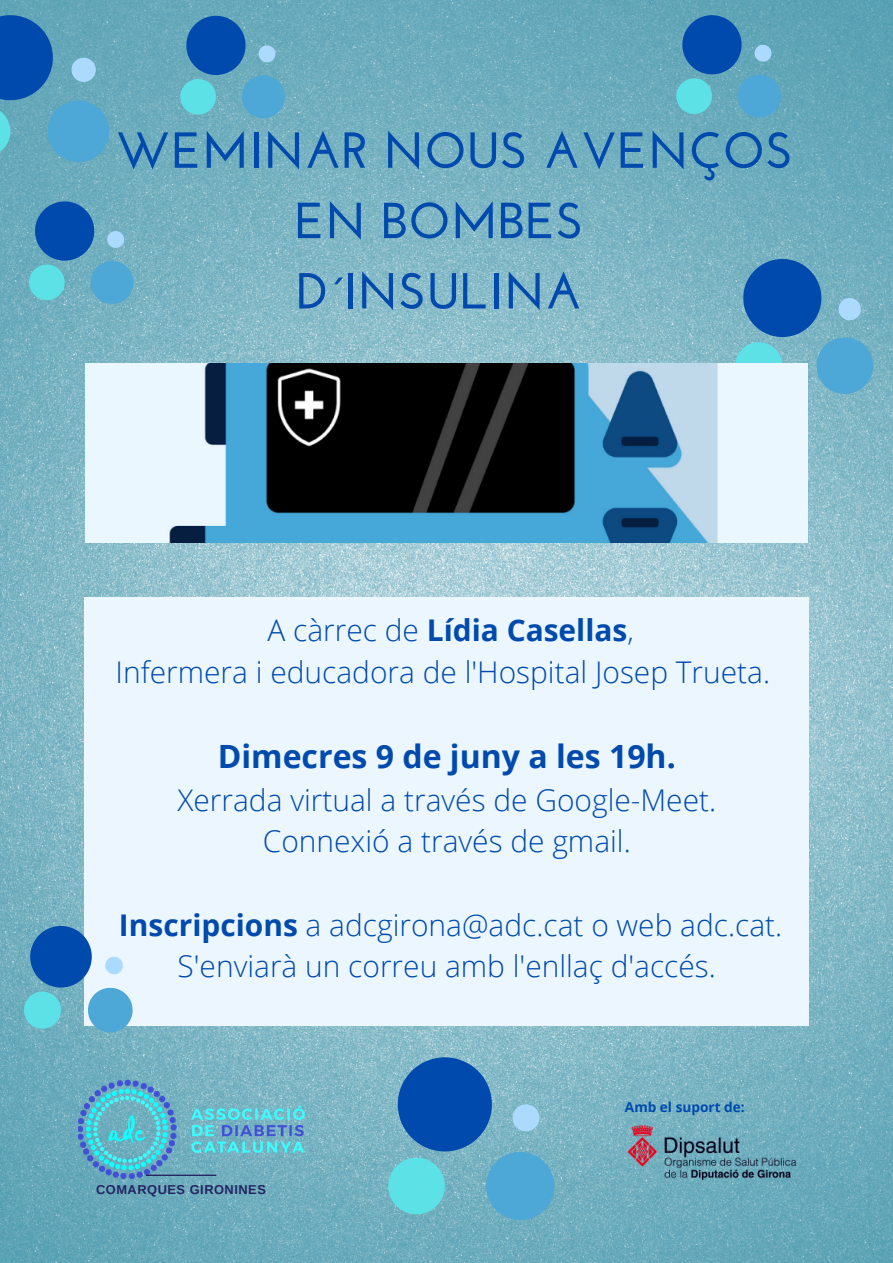
<style>
.page{position:relative;width:893px;height:1263px;background:#fff}
.page>*{position:absolute;margin:0;border:0;box-sizing:border-box;transform-origin:0 0}
.t1{font:700 50.55px/70.3px "Josefin Sans";color:#004aad;text-align:center}
.t2{font:700 32.03px "Open Sans";color:#004aad}
.t3{font:300 29.85px "Open Sans";color:#004aad}
.t4{font:700 29.85px "Open Sans";color:#004aad}
.t5{font:700 13.65px "Open Sans";color:#004aad}
.t6{font:700 12.83px "Arimo";letter-spacing:.04em;color:#242462}
.s1{font-weight:300}
.s2{font-weight:700}
</style>
<div class="page">
<img style="left:0;top:0;width:893px;height:1263px">
<svg style="left:0;top:15px;width:109px;height:147px"></svg>
<svg style="left:388px;top:1057px;width:166px;height:163px"></svg>
<svg style="left:29px;top:201px;width:104px;height:103px"></svg>
<svg style="left:735px;top:259px;width:138px;height:135px"></svg>
<img style="left:620px;top:1107px;width:183px;height:92px">
<svg style="left:180px;top:16px;width:105px;height:102px"></svg>
<svg style="left:676px;top:15px;width:105px;height:103px"></svg>
<div style="left:84px;top:597px;width:724px;height:428px;background:#ebf6fe"></div>
<img style="left:78px;top:1079px;width:247px;height:119px">
<svg style="left:146px;top:1174px;width:70px;height:2px"></svg>
<img style="left:86px;top:363px;width:722px;height:179px">
<svg style="left:24px;top:926px;width:109px;height:106px"></svg>
<p class="t1" style="left:115px;top:120px;width:680px">WEMINAR NOUS AVENÇOS<br>EN BOMBES</p>
<p class="t1" style="left:296px;top:261px;width:287px">D´INSULINA</p>
<p class="t4" style="left:267px;top:609px;width:368px"><span class="s1">A càrrec de</span> Lídia Casellas<span class="s1">,</span></p>
<p class="t3" style="left:116px;top:651px;width:656px">Infermera i educadora de l'Hospital Josep Trueta.</p>
<p class="t2" style="left:218px;top:734px;width:459px">Dimecres 9 de juny a les 19h.</p>
<p class="t3" style="left:177px;top:779px;width:540px">Xerrada virtual a través de Google-Meet.</p>
<p class="t3" style="left:263px;top:820px;width:369px">Connexió a través de gmail.</p>
<p class="t3" style="left:119px;top:904px;width:665px"><span class="s2">Inscripcions</span> a adcgirona@adc.cat o web adc.cat.</p>
<p class="t3" style="left:178px;top:945px;width:540px">S'enviarà un correu amb l'enllaç d'accés.</p>
<p class="t6" style="left:96px;top:1182px;width:171px">COMARQUES GIRONINES</p>
<p class="t5" style="left:625px;top:1098px;width:121px">Amb el suport de:</p>
</div>
